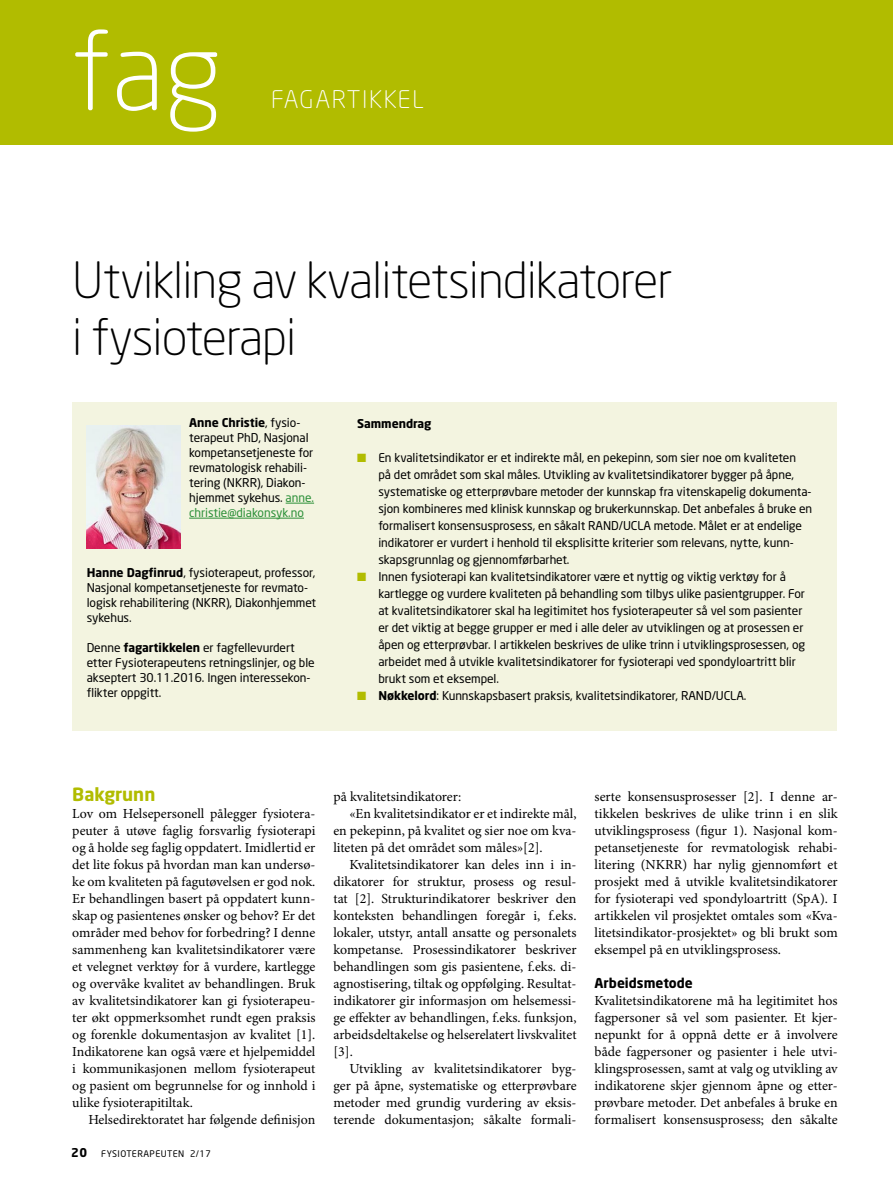
<style>
.page{position:relative;width:893px;height:1191px;background:#fff}
.page>*{position:absolute;margin:0;border:0;box-sizing:border-box;transform-origin:0 0}
.t1{font:300 108px "Neo Sans";color:#fff}
.tit{font:300 49.5px/57px "Neo Sans";letter-spacing:-.02em;color:#000}
.txt{font:300 24px "Neo Sans";letter-spacing:.07em;color:#fff}
.fag-nivå1{font:700 18px "Neo Sans";color:#b1bc00}
.txt-i{font:13.8px/17px "Minion Pro";color:#000;text-align:justify}
.txt-2{font:13.8px/17px "Minion Pro";color:#000;text-align:justify}
.fag-nivå2{font:700 13.5px "Neo Sans";color:#000}
.notistxt{font:12px/17px "Neo Sans";letter-spacing:-.005em;color:#000}
.by{font:12px/15px "Neo Sans";letter-spacing:-.005em;color:#000}
.notistxt-2{font:700 12px "Neo Sans";letter-spacing:-.005em;color:#000}
.t2{font:9px "Neo Sans";letter-spacing:.05em;color:#000}
.s1{font-weight:700}
.s2{color:#2c9039}
.s3{color:#b1bc00}
</style>
<div class="page">
<div style="left:0;top:0;width:893px;height:145px;background:#b1bc00"></div>
<div style="left:72px;top:402px;width:765px;height:328px;background:#f3f4e0"></div>
<svg style="left:286px;top:503px;width:28px;height:1px"></svg>
<hr style="left:189px;top:518px;width:115px;height:1px;background:#2c9039">
<img style="left:87px;top:425px;width:94px;height:123px">
<p class="t1" style="left:71px;top:6px;width:153px">fag</p>
<p class="txt" style="left:271px;top:85px;width:154px">FAGARTIKKEL</p>
<p class="tit" style="left:72px;top:251px;width:602px">Utvikling av kvalitetsindikatorer i fysioterapi</p>
<p class="by" style="left:189px;top:415px;width:126px"><span class="s1">Anne Christie</span>, fysio&shy;terapeut PhD, Nasjonal kompetansetjeneste for revmatologisk rehabili&shy;tering (NKRR), Diakon&shy;hjemmet sykehus. <span class="s2">anne. christie@diakonsyk.no</span></p>
<p class="by" style="left:87px;top:565px;width:231px"><span class="s1">Hanne Dagfinrud</span>, fysioterapeut, professor, Nasjonal kompetansetjeneste for revmato&shy;logisk rehabilitering (NKRR), Diakonhjemmet sykehus.</p>
<p class="by" style="left:87px;top:640px;width:230px">Denne <span class="s1">fagartikkelen</span> er fagfellevurdert etter Fysioterapeutens retningslinjer, og ble akseptert 30.11.2016. Ingen interessekon&shy;flikter oppgitt.</p>
<p class="notistxt-2" style="left:357px;top:416px;width:76px">Sammendrag</p>
<p class="notistxt" style="left:378px;top:449px;width:435px;text-indent:-21px"><span class="s3">■</span> En kvalitetsindikator er et indirekte mål, en pekepinn, som sier noe om kvaliteten<br>på det området som skal måles. Utvikling av kvalitetsindikatorer bygger på åpne, systematiske og etterprøvbare metoder der kunnskap fra vitenskapelig dokumenta&shy;sjon kombineres med klinisk kunnskap og brukerkunnskap. Det anbefales å bruke en formalisert konsensusprosess, en såkalt RAND/UCLA metode. Målet er at endelige indikatorer er vurdert i henhold til eksplisitte kriterier som relevans, nytte, kunn&shy;skapsgrunnlag og gjennomførbarhet.</p>
<p class="notistxt" style="left:378px;top:568px;width:428px;text-indent:-21px"><span class="s3">■</span> Innen fysioterapi kan kvalitetsindikatorer være et nyttig og viktig verktøy for å kartlegge og vurdere kvaliteten på behandling som tilbys ulike pasientgrupper. For at kvalitetsindikatorer skal ha legitimitet hos fysioterapeuter så vel som pasienter er det viktig at begge grupper er med i alle deler av utviklingen og at prosessen er åpen og etterprøvbar. I artikkelen beskrives de ulike trinn i utviklingsprosessen, og arbeidet med å utvikle kvalitetsindikatorer for fysioterapi ved spondyloartritt blir brukt som et eksempel.</p>
<p class="notistxt" style="left:357px;top:686px;width:391px"><span class="s3">■</span> <span class="s1">Nøkkelord</span>: Kunnskapsbasert praksis, kvalitetsindikatorer, RAND/UCLA.</p>
<p class="fag-nivå1" style="left:72px;top:783px;width:85px">Bakgrunn</p>
<p class="txt-2" style="left:72px;top:806px;width:245px">Lov om Helsepersonell pålegger fysiotera&shy;peuter å utøve faglig forsvarlig fysioterapi og å holde seg faglig oppdatert. Imidlertid er det lite fokus på hvordan man kan undersø&shy;ke om kvaliteten på fagutøvelsen er god nok.<br>Er behandlingen basert på oppdatert kunn&shy;skap og pasientenes ønsker og behov? Er det områder med behov for forbedring? I denne sammenheng kan kvalitetsindikatorer være et velegnet verktøy for å vurdere, kartlegge og overvåke kvalitet av behandlingen. Bruk av kvalitetsindikatorer kan gi fysioterapeu&shy;ter økt oppmerksomhet rundt egen praksis og forenkle dokumentasjon av kvalitet [1].<br>Indikatorene kan også være et hjelpemiddel i kommunikasjonen mellom fysioterapeut og pasient om begrunnelse for og innhold i ulike fysioterapitiltak.</p>
<p class="txt-i" style="left:88px;top:1111px;width:229px">Helsedirektoratet har følgende definisjon</p>
<p class="notistxt-2" style="left:71px;top:1145px;width:18px">20</p>
<p class="t2" style="left:101px;top:1148px;width:111px">FYSIOTERAPEUTEN 2/17</p>
<p class="txt-i" style="left:333px;top:789px;width:129px">på kvalitetsindikatorer:</p>
<p class="txt-i" style="left:333px;top:806px;width:245px;text-indent:16px">«En kvalitetsindikator er et indirekte mål, en pekepinn, på kvalitet og sier noe om kva&shy;liteten på det området som måles»[2].</p>
<p class="txt-i" style="left:333px;top:857px;width:245px;text-indent:16px">Kvalitetsindikatorer kan deles inn i in&shy;dikatorer for struktur, prosess og resul&shy;tat [2]. Strukturindikatorer beskriver den konteksten behandlingen foregår i, f.eks. lokaler, utstyr, antall ansatte og personalets kompetanse. Prosessindikatorer beskriver behandlingen som gis pasientene, f.eks. di&shy;agnostisering, tiltak og oppfølging. Resultat&shy;indikatorer gir informasjon om helsemessi&shy;ge effekter av behandlingen, f.eks. funksjon, arbeidsdeltakelse og helserelatert livskvalitet [3].</p>
<p class="txt-i" style="left:333px;top:1060px;width:245px;text-indent:16px">Utvikling av kvalitetsindikatorer byg&shy;ger på åpne, systematiske og etterprøvbare metoder med grundig vurdering av eksis&shy;terende dokumentasjon; såkalte formali-</p>
<p class="txt-i" style="left:595px;top:789px;width:245px">serte konsensusprosesser [2]. I denne ar&shy;tikkelen beskrives de ulike trinn i en slik utviklingsprosess (figur 1). Nasjonal kom&shy;petansetjeneste for revmatologisk rehabi&shy;litering (NKRR) har nylig gjennomført et prosjekt med å utvikle kvalitetsindikatorer for fysioterapi ved spondyloartritt (SpA). I artikkelen vil prosjektet omtales som «Kva&shy;litetsindikator-prosjektet» og bli brukt som eksempel på en utviklingsprosess.</p>
<p class="fag-nivå2" style="left:595px;top:974px;width:100px">Arbeidsmetode</p>
<p class="txt-2" style="left:595px;top:992px;width:245px">Kvalitetsindikatorene må ha legitimitet hos fagpersoner så vel som pasienter. Et kjer&shy;nepunkt for å oppnå dette er å involvere både fagpersoner og pasienter i hele utvi&shy;klingsprosessen, samt at valg og utvikling av indikatorene skjer gjennom åpne og etter&shy;prøvbare metoder. Det anbefales å bruke en formalisert konsensusprosess; den såkalte</p>
</div>
